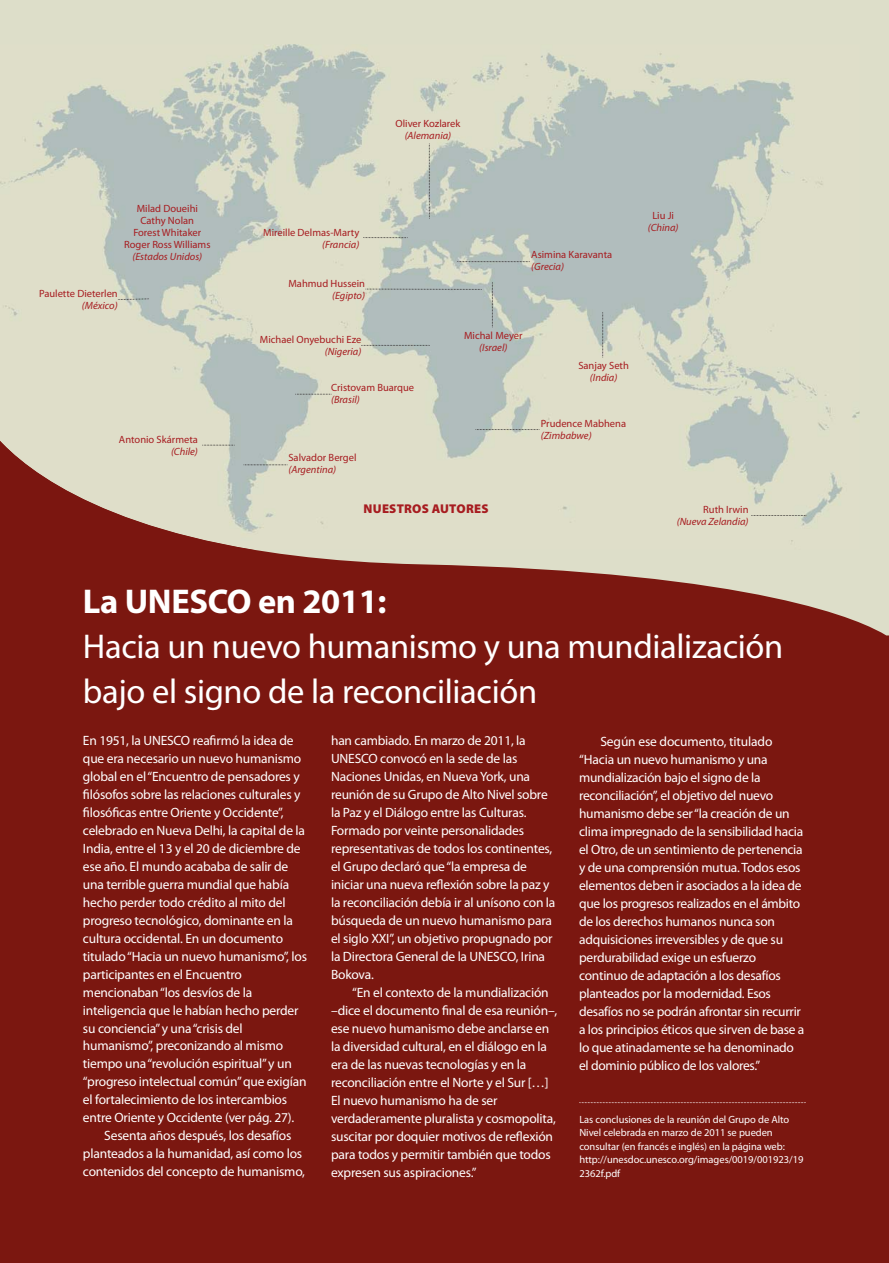
<style>
.page{position:relative;width:889px;height:1263px;background:#dddec9}
.page>*{position:absolute;margin:0;border:0;box-sizing:border-box;transform-origin:0 0}
.t1{font:34.5px/45px "Myriad Pro";letter-spacing:-.01em;color:#fff}
.t2{font:700 34.5px "Myriad Pro";letter-spacing:-.01em;color:#fff}
.t3{font:13.5px/18px "Myriad Pro";letter-spacing:-.015em;color:#fff}
.t4{font:900 12.75px "Myriad Pro";letter-spacing:.02em;color:#a71c20}
.t5{font:10.5px/12px "Myriad Pro";color:#a71c20;text-align:center}
.t6{font:10.5px/13.5px "Myriad Pro";letter-spacing:-.005em;color:#fff}
.t7{font:italic 10.5px "Myriad Pro";color:#a71c20}
</style>
<div class="page">
<div style="left:0;top:550px;width:889px;height:713px;background:#7b1710"></div>
<img style="left:0;top:44px;width:859px;height:498px">
<img style="left:0;top:438px;width:255px;height:112px">
<svg style="left:295px;top:394px;width:37px;height:1px"></svg>
<svg style="left:602px;top:312px;width:1px;height:46px"></svg>
<svg style="left:457px;top:261px;width:73px;height:1px"></svg>
<svg style="left:118px;top:298px;width:31px;height:2px"></svg>
<svg style="left:361px;top:345px;width:69px;height:1px"></svg>
<svg style="left:363px;top:237px;width:45px;height:1px"></svg>
<svg style="left:579px;top:1102px;width:227px;height:1px"></svg>
<svg style="left:751px;top:515px;width:55px;height:1px"></svg>
<svg style="left:202px;top:445px;width:33px;height:1px"></svg>
<svg style="left:243px;top:464px;width:45px;height:1px"></svg>
<svg style="left:475px;top:429px;width:64px;height:1px"></svg>
<svg style="left:429px;top:144px;width:1px;height:75px"></svg>
<svg style="left:365px;top:289px;width:117px;height:1px"></svg>
<svg style="left:492px;top:282px;width:1px;height:46px"></svg>
<p class="t5" style="left:124px;top:203px;width:88px">Milad Doueihi<br>Cathy Nolan<br>Forest Whitaker<br>Roger Ross Williams</p>
<p class="t7" style="left:132px;top:252px;width:71px">(Estados Unidos)</p>
<p class="t5" style="left:39px;top:288px;width:80px">Paulette Dieterlen</p>
<p class="t7" style="left:82px;top:302px;width:37px">(México)</p>
<p class="t5" style="left:119px;top:434px;width:80px">Antonio Skármeta</p>
<p class="t7" style="left:171px;top:447px;width:28px">(Chile)</p>
<p class="t5" style="left:395px;top:118px;width:66px">Oliver Kozlarek</p>
<p class="t7" style="left:405px;top:132px;width:48px">(Alemania)</p>
<p class="t5" style="left:263px;top:227px;width:98px">Mireille Delmas-Marty</p>
<p class="t7" style="left:322px;top:240px;width:39px">(Francia)</p>
<p class="t5" style="left:288px;top:279px;width:78px">Mahmud Hussein</p>
<p class="t7" style="left:332px;top:292px;width:34px">(Egipto)</p>
<p class="t5" style="left:531px;top:249px;width:82px">Asimina Karavanta</p>
<p class="t7" style="left:531px;top:262px;width:34px">(Grecia)</p>
<p class="t5" style="left:260px;top:334px;width:103px">Michael Onyebuchi Eze</p>
<p class="t7" style="left:325px;top:347px;width:38px">(Nigeria)</p>
<p class="t5" style="left:331px;top:382px;width:85px">Cristovam Buarque</p>
<p class="t7" style="left:331px;top:395px;width:30px">(Brasil)</p>
<p class="t5" style="left:288px;top:453px;width:70px">Salvador Bergel</p>
<p class="t7" style="left:288px;top:466px;width:49px">(Argentina)</p>
<p class="t5" style="left:464px;top:330px;width:60px">Michal Meyer</p>
<p class="t7" style="left:479px;top:343px;width:30px">(Israel)</p>
<p class="t4" style="left:363px;top:504px;width:126px">NUESTROS AUTORES</p>
<p class="t5" style="left:578px;top:361px;width:52px">Sanjay Seth</p>
<p class="t7" style="left:590px;top:374px;width:29px">(India)</p>
<p class="t5" style="left:541px;top:418px;width:87px">Prudence Mabhena</p>
<p class="t7" style="left:541px;top:432px;width:52px">(Zimbabwe)</p>
<p class="t5" style="left:652px;top:210px;width:23px">Liu Ji</p>
<p class="t7" style="left:648px;top:224px;width:32px">(China)</p>
<p class="t5" style="left:703px;top:504px;width:47px">Ruth Irwin</p>
<p class="t7" style="left:676px;top:517px;width:73px">(Nueva Zelandia)</p>
<h1 class="t2" style="left:83px;top:589px;width:305px">La UNESCO en 2011:</h1>
<h1 class="t1" style="left:83px;top:627px;width:702px">Hacia un nuevo humanismo y una mundialización bajo el signo de la reconciliación</h1>
<p class="t3" style="left:83px;top:732px;width:212px">En 1951, la UNESCO reafirmó la idea de</p>
<p class="t3" style="left:83px;top:750px;width:220px">que era necesario un nuevo humanismo</p>
<p class="t3" style="left:83px;top:768px;width:218px">global en el “Encuentro de pensadores y</p>
<p class="t3" style="left:83px;top:786px;width:219px">filósofos sobre las relaciones culturales y</p>
<p class="t3" style="left:83px;top:804px;width:202px">filosóficas entre Oriente y Occidente”,</p>
<p class="t3" style="left:83px;top:822px;width:223px">celebrado en Nueva Delhi, la capital de la</p>
<p class="t3" style="left:83px;top:840px;width:219px">India, entre el 13 y el 20 de diciembre de</p>
<p class="t3" style="left:83px;top:858px;width:207px">ese año. El mundo acababa de salir de</p>
<p class="t3" style="left:83px;top:876px;width:208px">una terrible guerra mundial que había</p>
<p class="t3" style="left:83px;top:894px;width:204px">hecho perder todo crédito al mito del</p>
<p class="t3" style="left:83px;top:912px;width:211px">progreso tecnológico, dominante en la</p>
<p class="t3" style="left:83px;top:930px;width:202px">cultura occidental. En un documento</p>
<p class="t3" style="left:83px;top:948px;width:226px">titulado “Hacia un nuevo humanismo”, los</p>
<p class="t3" style="left:83px;top:966px;width:160px">participantes en el Encuentro</p>
<p class="t3" style="left:83px;top:984px;width:171px">mencionaban “los desvíos de la</p>
<p class="t3" style="left:83px;top:1002px;width:217px">inteligencia que le habían hecho perder</p>
<p class="t3" style="left:83px;top:1020px;width:161px">su conciencia” y una “crisis del</p>
<p class="t3" style="left:83px;top:1038px;width:202px">humanismo”, preconizando al mismo</p>
<p class="t3" style="left:83px;top:1056px;width:210px">tiempo una “revolución espiritual” y un</p>
<p class="t3" style="left:83px;top:1074px;width:225px">“progreso intelectual común” que exigían</p>
<p class="t3" style="left:83px;top:1092px;width:206px">el fortalecimiento de los intercambios</p>
<p class="t3" style="left:83px;top:1110px;width:213px">entre Oriente y Occidente (ver pág. 27).</p>
<p class="t3" style="left:104px;top:1128px;width:189px">Sesenta años después, los desafíos</p>
<p class="t3" style="left:83px;top:1146px;width:221px">planteados a la humanidad, así como los</p>
<p class="t3" style="left:83px;top:1164px;width:223px">contenidos del concepto de humanismo,</p>
<p class="t3" style="left:331px;top:732px;width:226px">han cambiado. En marzo de 2011, la UNESCO convocó en la sede de las Naciones Unidas, en Nueva York, una reunión de su Grupo de Alto Nivel sobre la Paz y el Diálogo entre las Culturas.<br>Formado por veinte personalidades representativas de todos los continentes, el Grupo declaró que “la empresa de iniciar una nueva reflexión sobre la paz y la reconciliación debía ir al unísono con la búsqueda de un nuevo humanismo para el siglo XXI”, un objetivo propugnado por la Directora General de la UNESCO, Irina Bokova.</p>
<p class="t3" style="left:331px;top:984px;width:228px;text-indent:21px">“En el contexto de la mundialización –dice el documento final de esa reunión–, ese nuevo humanismo debe anclarse en la diversidad cultural, en el diálogo en la era de las nuevas tecnologías y en la reconciliación entre el Norte y el Sur […] El nuevo humanismo ha de ser verdaderamente pluralista y cosmopolita, suscitar por doquier motivos de reflexión para todos y permitir también que todos expresen sus aspiraciones.”</p>
<p class="t3" style="left:579px;top:733px;width:227px;text-indent:21px">Según ese documento, titulado “Hacia un nuevo humanismo y una mundialización bajo el signo de la reconciliación”, el objetivo del nuevo humanismo debe ser “la creación de un clima impregnado de la sensibilidad hacia el Otro, de un sentimiento de pertenencia y de una comprensión mutua. Todos esos elementos deben ir asociados a la idea de que los progresos realizados en el ámbito de los derechos humanos nunca son adquisiciones irreversibles y de que su perdurabilidad exige un esfuerzo continuo de adaptación a los desafíos planteados por la modernidad. Esos desafíos no se podrán afrontar sin recurrir a los principios éticos que sirven de base a lo que atinadamente se ha denominado el dominio público de los valores.”</p>
<p class="t6" style="left:579px;top:1113px;width:226px">Las conclusiones de la reunión del Grupo de Alto Nivel celebrada en marzo de 2011 se pueden consultar (en francés e inglés) en la página web: http://unesdoc.unesco.org/images/0019/001923/19<br>2362f.pdf</p>
</div>
